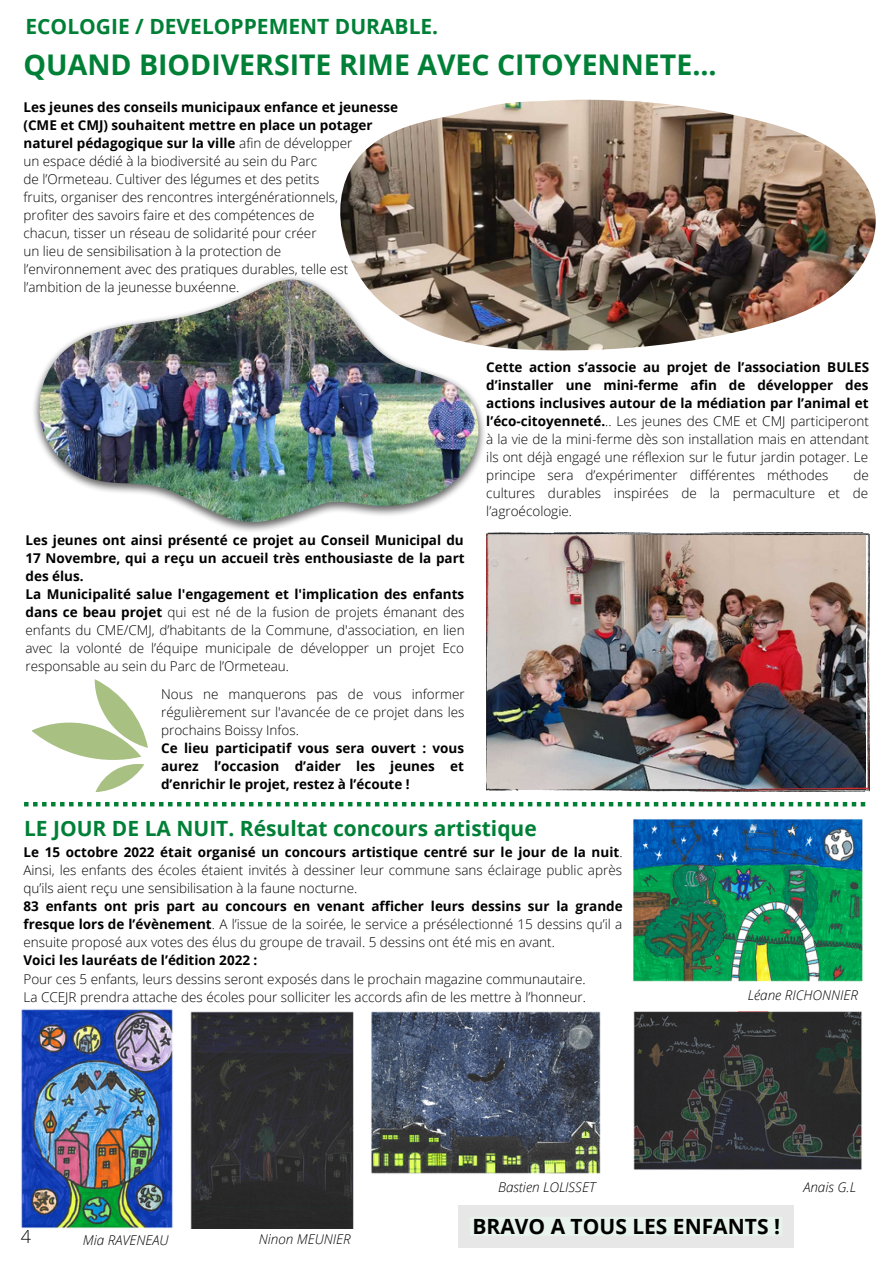
<style>
.page{position:relative;width:893px;height:1264px;background:#fff}
.page>*{position:absolute;margin:0;border:0;box-sizing:border-box;transform-origin:0 0}
.t1{font:700 28.5px "Open Sans";color:#008037}
.t2{font:700 21px "Open Sans";color:#008037}
.t3{font:700 21px "Open Sans";color:#000}
.t4{font:300 18px "Open Sans";color:#000}
.t5{font:300 13.5px/18px "Open Sans";color:#000;text-align:justify}
.t6{font:700 13.5px/18px "Open Sans";color:#000;text-align:justify}
.t7{font:italic 300 13.5px "Open Sans";color:#000}
.s1{font-weight:700}
</style>
<div class="page">
<img style="left:340px;top:99px;width:535px;height:252px">
<img style="left:33px;top:274px;width:453px;height:257px">
<img style="left:35px;top:279px;width:447px;height:243px">
<img style="left:486px;top:533px;width:383px;height:258px">
<img style="left:24px;top:675px;width:841px;height:131px">
<img style="left:21px;top:1009px;width:152px;height:219px">
<img style="left:371px;top:1011px;width:229px;height:163px">
<img style="left:633px;top:1011px;width:229px;height:159px">
<img style="left:190px;top:1011px;width:163px;height:217px">
<img style="left:633px;top:819px;width:229px;height:162px">
<svg style="left:458px;top:1205px;width:335px;height:42px;background:#e7ece9"></svg>
<h2 class="t2" style="left:25px;top:12px;width:414px">ECOLOGIE / DEVELOPPEMENT DURABLE.</h2>
<h1 class="t1" style="left:23px;top:45px;width:694px">QUAND BIODIVERSITE RIME AVEC CITOYENNETE...</h1>
<p class="t5" style="left:23px;top:97px;width:376px;text-align:left"><span class="s1">Les jeunes des conseils municipaux enfance et jeunesse (CME et CMJ) souhaitent mettre en place un potager naturel pédagogique sur la ville</span> afin de développer<br>un espace dédié à la biodiversité au sein du Parc<br>de l’Ormeteau. Cultiver des légumes et des petits<br>fruits, organiser des rencontres intergénérationnels,<br>profiter des savoirs faire et des compétences de<br>chacun, tisser un réseau de solidarité pour créer<br>un lieu de sensibilisation à la protection de<br>l’environnement avec des pratiques durables, telle est l’ambition de la jeunesse buxéenne.</p>
<p class="t5" style="left:25px;top:531px;width:440px;text-align:left"><span class="s1">Les jeunes ont ainsi présenté ce projet au Conseil Municipal du 17 Novembre, qui a reçu un accueil très enthousiaste de la part des élus.<br>La Municipalité salue l'engagement et l'implication des enfants dans ce beau projet</span> qui est né de la fusion de projets émanant des enfants du CME/CMJ, d’habitants de la Commune, d'association, en lien avec la volonté de l’équipe municipale de développer un projet Eco responsable au sein du Parc de l’Ormeteau.</p>
<p class="t5" style="left:161px;top:685px;width:305px">Nous ne manquerons pas de vous informer régulièrement sur l'avancée de ce projet dans les prochains Boissy Infos.</p>
<p class="t6" style="left:161px;top:739px;width:304px">Ce lieu participatif vous sera ouvert : vous aurez l’occasion d’aider les jeunes et d’enrichir le projet, restez à l’écoute !</p>
<p class="t5" style="left:486px;top:358px;width:384px"><span class="s1">Cette action s’associe au projet de l’association BULES d’installer une mini-ferme afin de développer des actions inclusives autour de la médiation par l’animal et l’éco-citoyenneté.</span>.. Les jeunes des CME et CMJ participeront à la vie de la mini-ferme dès son installation mais en attendant ils ont déjà engagé une réflexion sur le futur jardin potager. Le principe sera d’expérimenter différentes méthodes</p>
<p class="t5" style="left:486px;top:466px;width:384px;text-indent:367px">de cultures durables inspirées de la permaculture et de l’agroécologie.</p>
<h2 class="t2" style="left:24px;top:813px;width:514px">LE JOUR DE LA NUIT. Résultat concours artistique</h2>
<p class="t5" style="left:23px;top:842px;width:600px"><span class="s1">Le 15 octobre 2022 était organisé un concours artistique centré sur le jour de la nuit</span>.<br>Ainsi, les enfants des écoles étaient invités à dessiner leur commune sans éclairage public après qu’ils aient reçu une sensibilisation à la faune nocturne.</p>
<p class="t5" style="left:23px;top:896px;width:600px"><span class="s1">83 enfants ont pris part au concours en venant afficher leurs dessins sur la grande fresque lors de l’évènement</span>. A l’issue de la soirée, le service a présélectionné 15 dessins qu’il a ensuite proposé aux votes des élus du groupe de travail. 5 dessins ont été mis en avant.</p>
<p class="t6" style="left:23px;top:950px;width:235px">Voici les lauréats de l’édition 2022 :</p>
<p class="t5" style="left:23px;top:969px;width:564px">Pour ces 5 enfants, leurs dessins seront exposés dans le prochain magazine communautaire.<br>La CCEJR prendra attache des écoles pour solliciter les accords afin de les mettre à l’honneur.</p>
<p class="t7" style="left:747px;top:985px;width:111px">Léane RICHONNIER</p>
<h3 class="t4" style="left:21px;top:1223px;width:12px">4</h3>
<p class="t7" style="left:83px;top:1230px;width:87px">Mia RAVENEAU</p>
<p class="t7" style="left:259px;top:1229px;width:93px">Ninon MEUNIER</p>
<p class="t7" style="left:498px;top:1177px;width:99px">Bastien LOLISSET</p>
<p class="t7" style="left:803px;top:1177px;width:54px">Anais G.L</p>
<h2 class="t3" style="left:472px;top:1211px;width:309px">BRAVO A TOUS LES ENFANTS !</h2>
</div>
